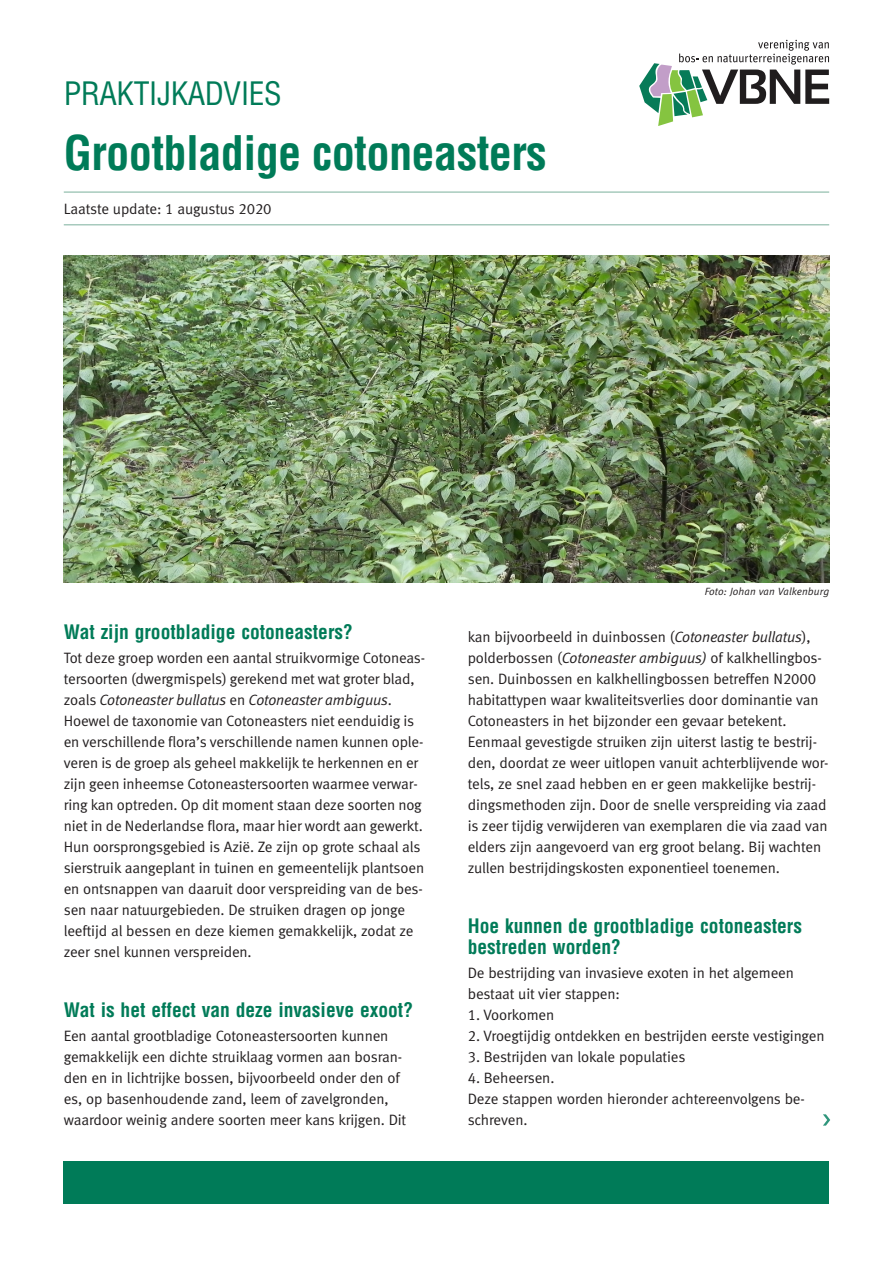
<style>
.page{position:relative;width:893px;height:1263px;background:#fff}
.page>*{position:absolute;margin:0;border:0;box-sizing:border-box;transform-origin:0 0}
.hoofdstukkop{font:700 condensed 46.5px "Helvetica";letter-spacing:-.015em;color:#007b58}
.t1{font:condensed 31.5px "Helvetica";letter-spacing:-.015em;color:#007b58}
.tussenkop{font:700 condensed 19.5px/21px "Helvetica";color:#007b58}
.brood{font:15px/21px "Meta Normal LF";letter-spacing:-.01em;color:#231f20}
.brood_opsom{font:15px "Meta Normal LF";letter-spacing:-.01em;color:#231f20}
.datum_en_auteur{font:15px "Meta Normal LF";letter-spacing:-.01em;color:#231f20}
.fotobijschrift{font:italic 10.5px "Meta Normal LF";letter-spacing:.01em;color:#231f20}
.s1{font-style:italic}
</style>
<div class="page">
<svg style="left:639px;top:40px;width:190px;height:86px"></svg>
<hr style="left:64px;top:191px;width:765px;height:2px;background:#a7cabd">
<hr style="left:64px;top:224px;width:765px;height:1px;background:#a7cabd">
<div style="left:64px;top:1161px;width:765px;height:42px;background:#007b58"></div>
<img style="left:64px;top:255px;width:765px;height:328px">
<svg style="left:823px;top:1114px;width:7px;height:11px"></svg>
<h2 class="t1" style="left:64px;top:74px;width:219px">PRAKTIJKADVIES</h2>
<p class="hoofdstukkop" style="left:64px;top:124px;width:485px">Grootbladige cotoneasters</p>
<p class="datum_en_auteur" style="left:64px;top:200px;width:209px">Laatste update: 1 augustus 2020</p>
<p class="fotobijschrift" style="left:705px;top:586px;width:126px">Foto: Johan van Valkenburg</p>
<p class="tussenkop" style="left:64px;top:621px;width:291px">Wat zijn grootbladige cotoneasters?</p>
<p class="brood" style="left:64px;top:647px;width:363px">Tot deze groep worden een aantal struikvormige Cotoneas&shy;tersoorten (dwergmispels) gerekend met wat groter blad, zoals <span class="s1">Cotoneaster bullatus</span> en <span class="s1">Cotoneaster ambiguus</span>.<br>Hoewel de taxonomie van Cotoneasters niet eenduidig is en verschillende flora’s verschillende namen kunnen ople&shy;veren is de groep als geheel makkelijk te herkennen en er zijn geen inheemse Cotoneastersoorten waarmee verwar&shy;ring kan optreden. Op dit moment staan deze soorten nog niet in de Nederlandse flora, maar hier wordt aan gewerkt.</p>
<p class="brood" style="left:64px;top:836px;width:362px">Hun oorsprongsgebied is Azië. Ze zijn op grote schaal als sierstruik aangeplant in tuinen en gemeentelijk plantsoen en ontsnappen van daaruit door verspreiding van de bes&shy;sen naar natuurgebieden. De struiken dragen op jonge leeftijd al bessen en deze kiemen gemakkelijk, zodat ze zeer snel kunnen verspreiden.</p>
<p class="tussenkop" style="left:64px;top:999px;width:351px">Wat is het effect van deze invasieve exoot?</p>
<p class="brood" style="left:64px;top:1025px;width:344px">Een aantal grootbladige Cotoneastersoorten kunnen gemakkelijk een dichte struiklaag vormen aan bosran&shy;den en in lichtrijke bossen, bijvoorbeeld onder den of es, op basenhoudende zand, leem of zavelgronden, waardoor weinig andere soorten meer kans krijgen. Dit</p>
<p class="brood" style="left:468px;top:626px;width:356px">kan bijvoorbeeld in duinbossen (<span class="s1">Cotoneaster bullatus</span>), polderbossen (<span class="s1">Cotoneaster ambiguus)</span> of kalkhellingbos&shy;sen. Duinbossen en kalkhellingbossen betreffen N2000 habitattypen waar kwaliteitsverlies door dominantie van Cotoneasters in het bijzonder een gevaar betekent.</p>
<p class="brood" style="left:468px;top:731px;width:362px">Eenmaal gevestigde struiken zijn uiterst lastig te bestrij&shy;den, doordat ze weer uitlopen vanuit achterblijvende wor&shy;tels, ze snel zaad hebben en er geen makkelijke bestrij&shy;dingsmethoden zijn. Door de snelle verspreiding via zaad is zeer tijdig verwijderen van exemplaren die via zaad van elders zijn aangevoerd van erg groot belang. Bij wachten zullen bestrijdingskosten exponentieel toenemen.</p>
<p class="tussenkop" style="left:468px;top:915px;width:336px">Hoe kunnen de grootbladige cotoneasters bestreden worden?</p>
<p class="brood" style="left:468px;top:962px;width:328px">De bestrijding van invasieve exoten in het algemeen bestaat uit vier stappen:</p>
<p class="brood_opsom" style="left:468px;top:1006px;width:88px">1. Voorkomen</p>
<p class="brood_opsom" style="left:468px;top:1027px;width:358px">2. Vroegtijdig ontdekken en bestrijden eerste vestigingen</p>
<p class="brood_opsom" style="left:468px;top:1048px;width:219px">3. Bestrijden van lokale populaties</p>
<p class="brood_opsom" style="left:468px;top:1069px;width:88px">4. Beheersen.</p>
<p class="brood" style="left:468px;top:1088px;width:339px">Deze stappen worden hieronder achtereenvolgens be&shy;schreven.</p>
</div>
